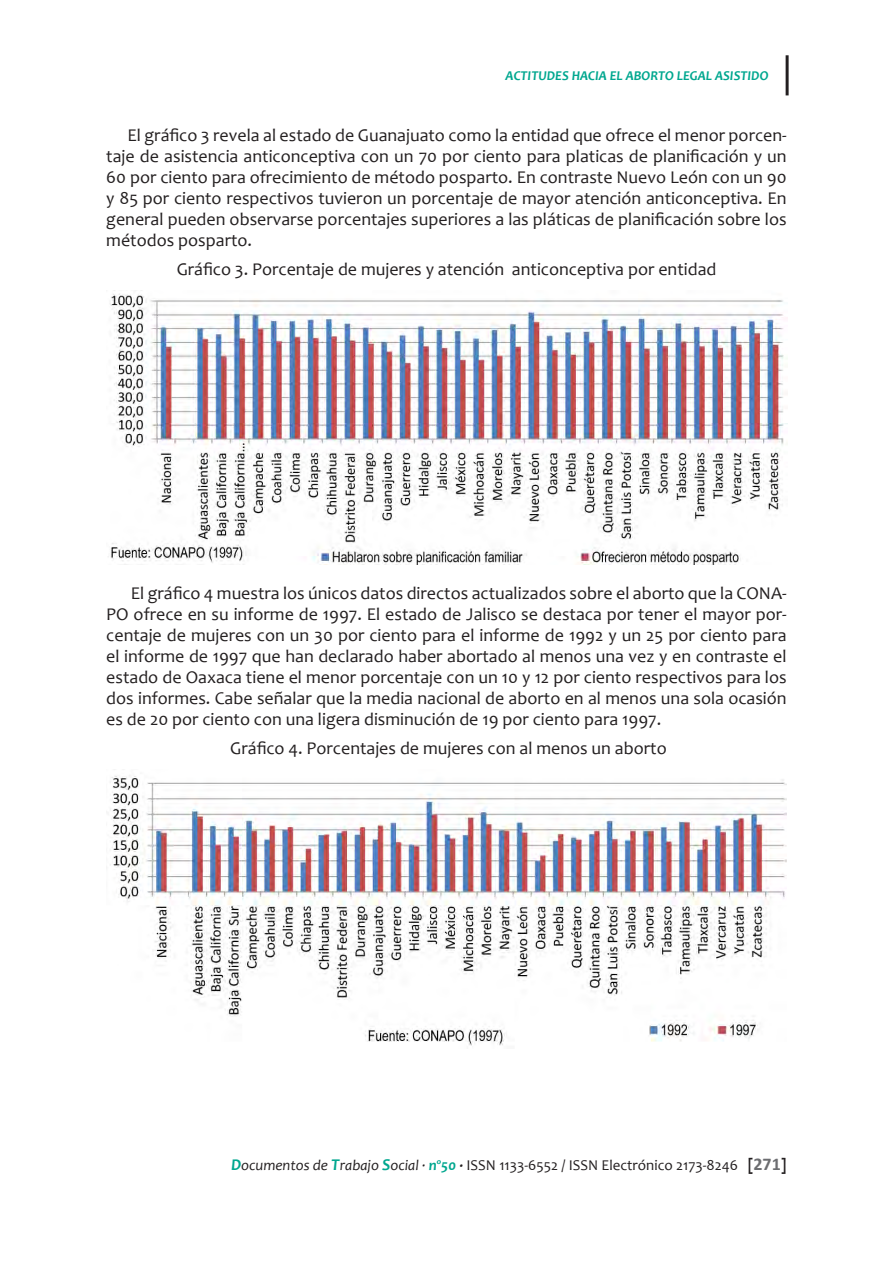
<style>
.page{position:relative;width:893px;height:1263px;background:#fff}
.page>*{position:absolute;margin:0;border:0;box-sizing:border-box;transform-origin:0 0}
.t1{font:18px/21px "Candara";color:#231f20;text-align:justify}
.t2{font:15px "Candara";color:#231f20}
.t3{font:italic 700 13.5px "Candara";color:#00a78f}
.s1{font-weight:700;font-style:italic;font-size:16.5px;color:#00a78f}
.s2{font-style:italic}
.s3{font-weight:700;font-style:italic;color:#00a78f}
.s4{font-weight:700;font-style:italic}
.s5{font-weight:700;font-size:16.5px}
.s6{font-family:"Calibri";font-weight:700;font-size:18px;color:#6c6d70}
</style>
<div class="page">
<hr style="left:786px;top:55px;width:3px;height:40px;background:#231f20">
<img style="left:108px;top:290px;width:679px;height:275px">
<img style="left:110px;top:776px;width:677px;height:270px">
<p class="t3" style="left:506px;top:67px;width:264px">ACTITUDES HACIA EL ABORTO LEGAL ASISTIDO</p>
<p class="t1" style="left:106px;top:124px;width:682px;text-indent:21px">El gráfico 3 revela al estado de Guanajuato como la entidad que ofrece el menor porcen&shy;taje de asistencia anticonceptiva con un 70 por ciento para platicas de planificación y un 60 por ciento para ofrecimiento de método posparto. En contraste Nuevo León con un 90 y 85 por ciento respectivos tuvieron un porcentaje de mayor atención anticonceptiva. En general pueden observarse porcentajes superiores a las pláticas de planificación sobre los métodos posparto.</p>
<p class="t1" style="left:177px;top:259px;width:541px">Gráfico 3. Porcentaje de mujeres y atención anticonceptiva por entidad</p>
<p class="t1" style="left:106px;top:582px;width:682px;text-indent:25px">El gráfico 4 muestra los únicos datos directos actualizados sobre el aborto que la CONA-PO ofrece en su informe de 1997. El estado de Jalisco se destaca por tener el mayor por&shy;centaje de mujeres con un 30 por ciento para el informe de 1992 y un 25 por ciento para el informe de 1997 que han declarado haber abortado al menos una vez y en contraste el estado de Oaxaca tiene el menor porcentaje con un 10 y 12 por ciento respectivos para los dos informes. Cabe señalar que la media nacional de aborto en al menos una sola ocasión es de 20 por ciento con una ligera disminución de 19 por ciento para 1997.</p>
<p class="t1" style="left:230px;top:738px;width:438px">Gráfico 4. Porcentajes de mujeres con al menos un aborto</p>
<p class="t2" style="left:231px;top:1156px;width:557px"><span class="s1">D</span><span class="s2">ocumentos de</span> <span class="s1">T</span><span class="s2">rabajo</span> <span class="s1">S</span><span class="s2">ocial ·</span> <span class="s3">nº50</span> <span class="s4">·</span> ISSN 1133-6552 / ISSN Electrónico 2173-8246 <span class="s5">[</span><span class="s6">271</span><span class="s5">]</span></p>
</div>
